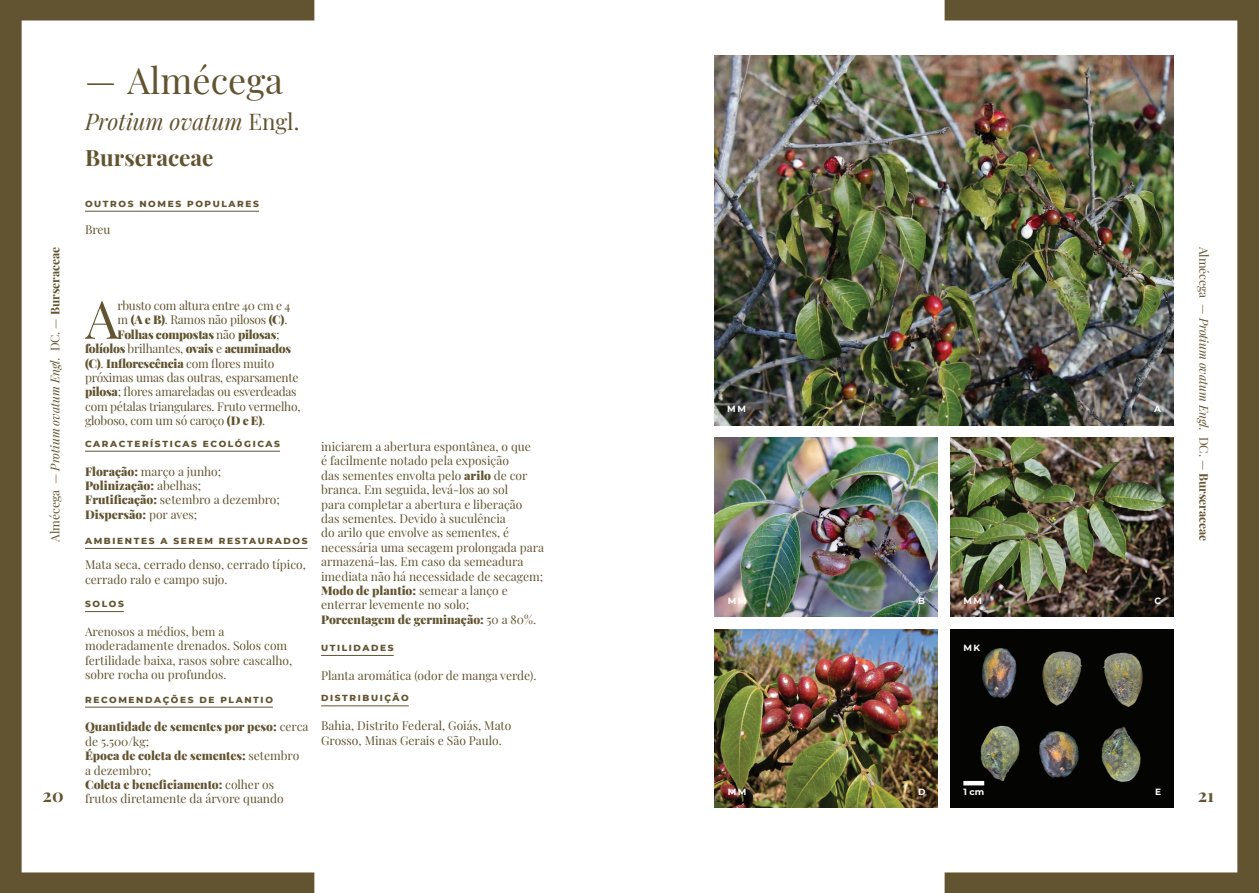
<style>
.page{position:relative;width:1259px;height:893px;background:#fff}
.page>*{position:absolute;margin:0;border:0;box-sizing:border-box;transform-origin:0 0}
.t1{font:52.65px "Playfair Display";color:#625430}
.t2{font:36px "Playfair Display";color:#625430}
.t3{font:italic 22.5px/36px "Playfair Display";color:#625430}
.t4{font:700 18px "Playfair Display SC";color:#625430}
.t5{font:12px/14.4px "Playfair Display";color:#625430}
.t6{font:900 12px/14.4px "Playfair Display";letter-spacing:-.01em;color:#625430}
.t7{font:12px "Playfair Display";letter-spacing:-.02em;color:#625430}
.t8{font:italic 12px "Playfair Display";color:#625430}
.t9{font:800 9px "Montserrat";letter-spacing:.18em;color:#625430}
.t10{font:700 9px "Montserrat";letter-spacing:.18em;color:#fff}
.s1{font-style:normal}
.s2{font-weight:700;font-style:normal}
.s3{font-weight:900}
.s4{font-weight:400}
</style>
<div class="page">
<svg style="left:0;top:0;width:314px;height:893px"></svg>
<svg style="left:944px;top:0;width:315px;height:893px"></svg>
<img style="left:714px;top:55px;width:460px;height:370px">
<img style="left:714px;top:438px;width:224px;height:179px">
<img style="left:714px;top:629px;width:224px;height:179px">
<img style="left:950px;top:438px;width:224px;height:179px">
<img style="left:950px;top:629px;width:224px;height:179px">
<hr style="left:85px;top:451px;width:195px;height:1px;background:#625430">
<hr style="left:85px;top:548px;width:222px;height:1px;background:#625430">
<hr style="left:85px;top:611px;width:39px;height:1px;background:#625430">
<hr style="left:85px;top:707px;width:188px;height:1px;background:#625430">
<hr style="left:321px;top:655px;width:73px;height:1px;background:#625430">
<hr style="left:321px;top:705px;width:88px;height:1px;background:#625430">
<hr style="left:85px;top:211px;width:174px;height:1px;background:#625430">
<hr style="left:963px;top:781px;width:21px;height:4px;background:#fff">
<h2 class="t2" style="left:85px;top:53px;width:199px">— Almécega</h2>
<h3 class="t3" style="left:85px;top:102px;width:216px">Protium ovatum <span class="s1">Engl.<br></span><span class="s2">Burseraceae</span></h3>
<p class="t9" style="left:85px;top:197px;width:175px">OUTROS NOMES POPULARES</p>
<p class="t5" style="left:85px;top:221px;width:27px">Breu</p>
<p class="t8" style="left:46px;top:541px;width:296px;rotate:-90deg"><span class="s1">Almécega —</span> Protium ovatum Engl. <span class="s1">DC. —</span> <span class="s2">Burseraceae</span></p>
<p class="t8" style="left:1213px;top:247px;width:296px;rotate:90deg"><span class="s1">Almécega —</span> Protium ovatum Engl. <span class="s1">DC. —</span> <span class="s2">Burseraceae</span></p>
<h1 class="t1" style="left:85px;top:278px;width:35px">A</h1>
<p class="t7" style="left:118px;top:296px;width:174px">rbusto com altura entre 40 cm e 4</p>
<p class="t7" style="left:118px;top:311px;width:171px">m <span class="s3">(A e B)</span>. Ramos não pilosos <span class="s3">(C)</span>.</p>
<p class="t6" style="left:118px;top:326px;width:163px">Folhas compostas <span class="s4">não</span> pilosas<span class="s4">;</span></p>
<p class="t6" style="left:85px;top:340px;width:208px">folíolos <span class="s4">brilhantes,</span> ovais <span class="s4">e</span> acuminados</p>
<p class="t6" style="left:85px;top:355px;width:191px">(C)<span class="s4">.</span> Inflorescência <span class="s4">com flores muito</span></p>
<p class="t7" style="left:85px;top:368px;width:215px">próximas umas das outras, esparsamente</p>
<p class="t7" style="left:85px;top:383px;width:213px"><span class="s3">pilosa</span>; flores amareladas ou esverdeadas</p>
<p class="t7" style="left:85px;top:397px;width:217px">com pétalas triangulares. Fruto vermelho,</p>
<p class="t7" style="left:85px;top:411px;width:182px">globoso, com um só caroço <span class="s3">(D e E)</span>.</p>
<p class="t10" style="left:727px;top:403px;width:20px">MM</p>
<p class="t10" style="left:1154px;top:403px;width:8px">A</p>
<p class="t9" style="left:85px;top:437px;width:196px">CARACTERÍSTICAS ECOLÓGICAS</p>
<p class="t5" style="left:85px;top:463px;width:196px"><span class="s3">Floração:</span> março a junho;<br><span class="s3">Polinização:</span> abelhas;<br><span class="s3">Frutificação:</span> setembro a dezembro;<br><span class="s3">Dispersão:</span> por aves;</p>
<p class="t9" style="left:85px;top:534px;width:224px">AMBIENTES A SEREM RESTAURADOS</p>
<p class="t5" style="left:85px;top:556px;width:222px">Mata seca, cerrado denso, cerrado típico, cerrado ralo e campo sujo.</p>
<p class="t9" style="left:85px;top:597px;width:40px">SOLOS</p>
<p class="t5" style="left:85px;top:623px;width:209px">Arenosos a médios, bem a moderadamente drenados. Solos com fertilidade baixa, rasos sobre cascalho, sobre rocha ou profundos.</p>
<p class="t9" style="left:85px;top:693px;width:189px">RECOMENDAÇÕES DE PLANTIO</p>
<p class="t6" style="left:85px;top:719px;width:225px">Quantidade de sementes por peso: <span class="s4">cerca de 5.500/kg;<br></span>Época de coleta de sementes: <span class="s4">setembro<br>a dezembro;<br></span>Coleta e beneficiamento: <span class="s4">colher os frutos diretamente da árvore quando</span></p>
<p class="t5" style="left:321px;top:438px;width:224px">iniciarem a abertura espontânea, o que<br>é facilmente notado pela exposição<br>das sementes envolta pelo <span class="s3">arilo</span> de cor branca. Em seguida, levá-los ao sol<br>para completar a abertura e liberação<br>das sementes. Devido à suculência<br>do arilo que envolve as sementes, é necessária uma secagem prolongada para armazená-las. Em caso da semeadura imediata não há necessidade de secagem; <span class="s3">Modo de plantio:</span> semear a lanço e enterrar levemente no solo; <span class="s3">Porcentagem de germinação:</span> 50 a 80%.</p>
<p class="t9" style="left:321px;top:641px;width:74px">UTILIDADES</p>
<p class="t5" style="left:321px;top:667px;width:217px">Planta aromática (odor de manga verde).</p>
<p class="t9" style="left:321px;top:692px;width:89px">DISTRIBUIÇÃO</p>
<p class="t5" style="left:321px;top:717px;width:192px">Bahia, Distrito Federal, Goiás, Mato<br>Grosso, Minas Gerais e São Paulo.</p>
<p class="t10" style="left:727px;top:594px;width:20px">MM</p>
<p class="t10" style="left:963px;top:594px;width:20px">MM</p>
<p class="t10" style="left:1154px;top:594px;width:8px">C</p>
<p class="t10" style="left:918px;top:594px;width:8px">B</p>
<p class="t10" style="left:963px;top:641px;width:18px">MK</p>
<p class="t10" style="left:963px;top:785px;width:22px">1 cm</p>
<p class="t10" style="left:1155px;top:785px;width:8px">E</p>
<p class="t10" style="left:727px;top:785px;width:20px">MM</p>
<p class="t10" style="left:918px;top:785px;width:9px">D</p>
<h3 class="t4" style="left:43px;top:781px;width:23px">20</h3>
<h3 class="t4" style="left:1197px;top:781px;width:18px">21</h3>
</div>
